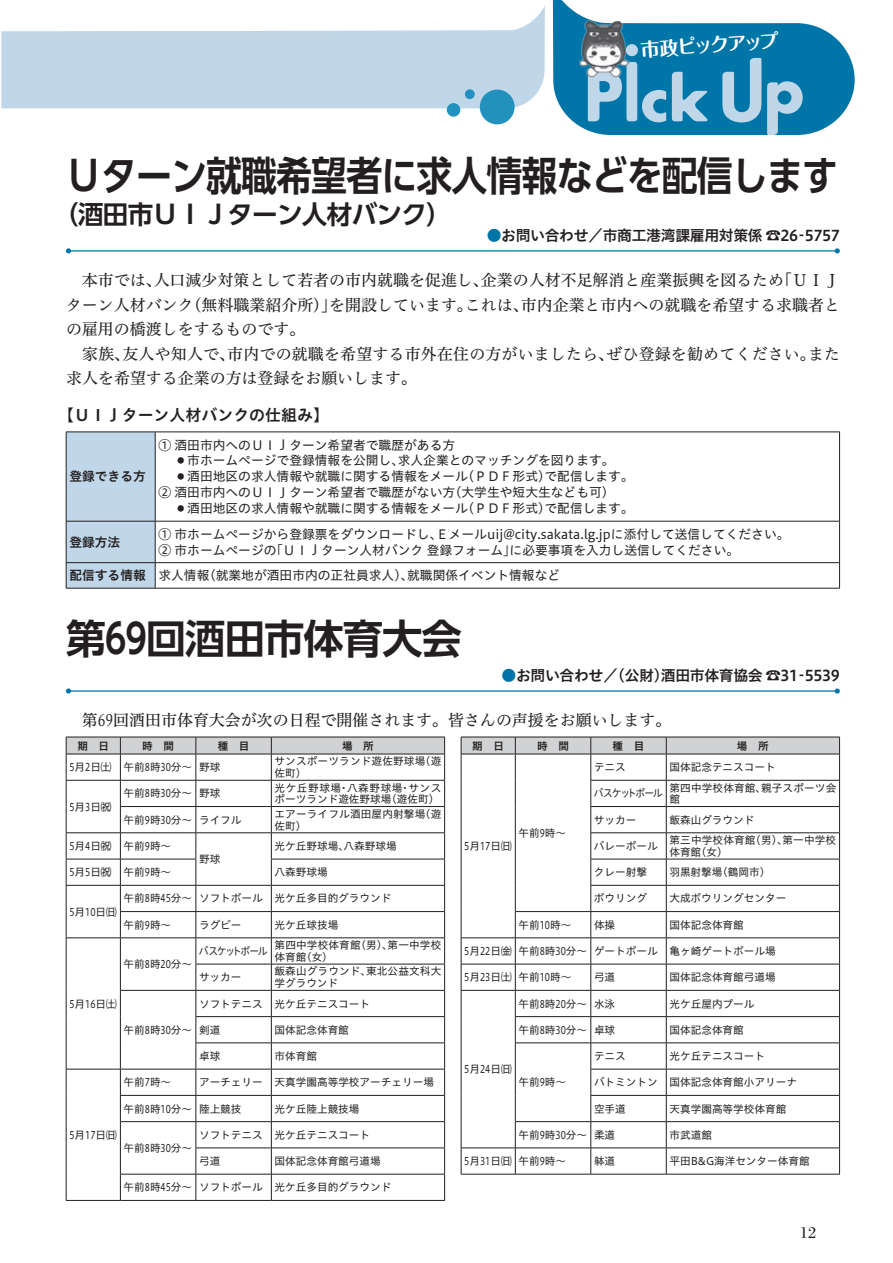
<style>
.page{position:relative;width:893px;height:1263px;background:#fff}
.page>*{position:absolute;margin:0;border:0;box-sizing:border-box;transform-origin:0 0}
.t1{font:700 40.35px "UD Shin Go Pro De";letter-spacing:-.025em;color:#231f20;scale:.89 1}
.t2{font:700 40.35px "UD Shin Go Pro De";letter-spacing:-.025em;color:#231f20}
.t3{font:700 25.5px "UD Shin Go Pro De";letter-spacing:-.025em;color:#231f20}
.t4{font:700 19.2px "Maru Fo Pro";color:#fff}
.t5{font:16.5px "Bodoni";color:#231f20}
.t6{font:15.9px "Hiragino UD Serif Std N W4";color:#231f20}
.t7{font:15.9px "Hiragino UD Sans Std N W6";color:#231f20}
.t8{font:14.85px "Hiragino UD Sans Std N W6";letter-spacing:-.025em;color:#231f20}
.t9{font:12.75px/15.9px "Hiragino UD Sans Std N W4";color:#231f20}
.t10{font:12.75px "Hiragino UD Sans Std N W6";color:#231f20}
.t11{font:10.65px/11.7px "Hiragino UD Sans Std N W4";color:#231f20}
.t12{font:10.65px "Hiragino UD Sans Std N W4";color:#231f20;scale:.8 1}
.t13{font:10.65px "Hiragino UD Sans Std N W6";color:#231f20}
.t14{font:10.65px "Hiragino UD Sans Std N W4";letter-spacing:-.12em;color:#231f20;scale:.91 1}
.s1{color:#0075a8}
.s2{font-size:14.85px}
.s3{font-size:14.4px}
.s4{font-size:11.55px}
.s5{font-family:"Hiragino UD Sans Std N W6"}
</style>
<div class="page">
<svg style="left:1px;top:6px;width:544px;height:102px;fill:#bfd7e8"></svg>
<div style="left:480px;top:90px;width:35px;height:34px;background:#2291bd;border-radius:50%"></div>
<div style="left:447px;top:103px;width:13px;height:14px;background:#2291bd;border-radius:50%"></div>
<div style="left:465px;top:89px;width:10px;height:10px;background:#2291bd;border-radius:50%"></div>
<svg style="left:553px;top:0;width:302px;height:135px"></svg>
<img style="left:578px;top:20px;width:51px;height:58px">
<hr style="left:68px;top:250px;width:769px;height:2px;background:#0075a8">
<svg style="left:66px;top:248px;width:5px;height:5px"></svg>
<svg style="left:835px;top:248px;width:5px;height:5px"></svg>
<hr style="left:155px;top:521px;width:685px;height:1px;background:#231f20">
<hr style="left:155px;top:562px;width:685px;height:1px;background:#231f20">
<hr style="left:155px;top:432px;width:685px;height:1px;background:#231f20">
<hr style="left:839px;top:432px;width:1px;height:89px;background:#231f20">
<hr style="left:839px;top:521px;width:1px;height:41px;background:#231f20">
<svg style="left:66px;top:432px;width:90px;height:156px;background:#b8cfe0"></svg>
<svg style="left:839px;top:563px;width:1px;height:25px"></svg>
<hr style="left:66px;top:588px;width:89px;height:1px;background:#231f20">
<hr style="left:155px;top:588px;width:685px;height:1px;background:#231f20">
<hr style="left:68px;top:690px;width:769px;height:2px;background:#0075a8">
<svg style="left:66px;top:688px;width:5px;height:5px"></svg>
<svg style="left:835px;top:688px;width:5px;height:5px"></svg>
<hr style="left:196px;top:1200px;width:75px;height:1px;background:#231f20">
<hr style="left:271px;top:1200px;width:174px;height:1px;background:#231f20">
<svg style="left:66px;top:737px;width:379px;height:463px"></svg>
<hr style="left:120px;top:1200px;width:76px;height:1px;background:#231f20">
<hr style="left:66px;top:1200px;width:54px;height:1px;background:#231f20">
<hr style="left:461px;top:1174px;width:54px;height:1px;background:#231f20">
<hr style="left:515px;top:1174px;width:76px;height:1px;background:#231f20">
<hr style="left:591px;top:1174px;width:75px;height:1px;background:#231f20">
<hr style="left:666px;top:1174px;width:174px;height:1px;background:#231f20">
<svg style="left:461px;top:737px;width:379px;height:437px"></svg>
<hr style="left:461px;top:937px;width:54px;height:1px;background:#231f20">
<h3 class="t4" style="left:639px;top:34px;width:140px;rotate:-4deg">市政ピックアップ</h3>
<p class="t1" style="left:66px;top:143px;width:869px">Ｕターン就職希望者に求人情報などを配信します</p>
<p class="t3" style="left:53px;top:194px;width:400px">（酒田市ＵＩＪターン人材バンク）</p>
<p class="t8" style="left:487px;top:224px;width:355px"><span class="s1">●</span>お問い合わせ／市商工港湾課雇用対策係 ☎26‐5757</p>
<p class="t6" style="left:82px;top:268px;width:759px">本市では、人口減少対策として若者の市内就職を促進し、企業の人材不足解消と産業振興を図るため「ＵＩ<span class="s2">Ｊ</span></p>
<p class="t6" style="left:66px;top:293px;width:776px">ターン人材バンク（無料職業紹介所）」を開設しています。これは、市内企業と市内への就職を希望する求職者と</p>
<p class="t6" style="left:66px;top:317px;width:241px">の雇用の橋渡しをするものです。</p>
<p class="t6" style="left:82px;top:341px;width:759px">家族、友人や知人で、市内での就職を希望する市外在住の方がいましたら、ぜひ登録を勧めてください。また</p>
<p class="t6" style="left:66px;top:366px;width:352px">求人を希望する企業の方は登録をお願いします。</p>
<p class="t7" style="left:58px;top:402px;width:272px">【ＵＩ<span class="s3">Ｊ</span>ターン人材バンクの仕組み】</p>
<p class="t10" style="left:69px;top:467px;width:78px">登録できる方</p>
<p class="t9" style="left:158px;top:436px;width:298px">① 酒田市内へのＵＩ<span class="s4">Ｊ</span>ターン希望者で職歴がある方</p>
<p class="t9" style="left:175px;top:452px;width:442px">○市ホームページで登録情報を公開し、求人企業とのマッチングを図ります。</p>
<p class="t9" style="left:158px;top:468px;width:477px;text-indent:16px">○酒田地区の求人情報や就職に関する情報をメール（ＰＤＦ形式）で配信します。<br>② 酒田市内へのＵＩ<span class="s4">Ｊ</span>ターン希望者で職歴がない方（大学生や短大生なども可）</p>
<p class="t9" style="left:175px;top:500px;width:461px">○酒田地区の求人情報や就職に関する情報をメール（ＰＤＦ形式）で配信します。</p>
<p class="t10" style="left:69px;top:532px;width:53px">登録方法</p>
<p class="t9" style="left:158px;top:525px;width:633px">① 市ホームページから登録票をダウンロードし、Ｅメールuij@city.sakata.lg.jpに添付して送信してください。<br>② 市ホームページの「ＵＩ<span class="s4">Ｊ</span>ターン人材バンク登録フォーム」に必要事項を入力し送信してください。</p>
<p class="t9" style="left:69px;top:567px;width:492px"><span class="s5">配信する情報</span> 求人情報（就業地が酒田市内の正社員求人）、就職関係イベント情報など</p>
<p class="t2" style="left:66px;top:606px;width:398px">第69回酒田市体育大会</p>
<p class="t8" style="left:502px;top:664px;width:340px"><span class="s1">●</span>お問い合わせ／（公財）酒田市体育協会 ☎31‐5539</p>
<p class="t6" style="left:82px;top:708px;width:591px">第69回酒田市体育大会が次の日程で開催されます。皆さんの声援をお願いします。</p>
<p class="t13" style="left:77px;top:737px;width:33px">期 日</p>
<p class="t13" style="left:142px;top:737px;width:33px">時 間</p>
<p class="t13" style="left:218px;top:737px;width:33px">種 目</p>
<p class="t13" style="left:342px;top:737px;width:33px">場 所</p>
<p class="t12" style="left:69px;top:759px;width:190px">5月2日㈯ 午前8時30分～ 野球</p>
<p class="t11" style="left:274px;top:755px;width:168px">サンスポーツランド遊佐野球場（遊佐町）</p>
<p class="t12" style="left:69px;top:798px;width:54px">5月3日㈷</p>
<p class="t13" style="left:472px;top:737px;width:33px">期 日</p>
<p class="t13" style="left:537px;top:737px;width:33px">時 間</p>
<p class="t13" style="left:613px;top:737px;width:33px">種 目</p>
<p class="t13" style="left:737px;top:737px;width:33px">場 所</p>
<p class="t11" style="left:594px;top:761px;width:33px">テニス</p>
<p class="t11" style="left:669px;top:761px;width:108px">国体記念テニスコート</p>
<p class="t14" style="left:594px;top:785px;width:77px">バスケットボール</p>
<p class="t11" style="left:669px;top:781px;width:168px">第四中学校体育館、親子スポーツ会館</p>
<p class="t11" style="left:594px;top:813px;width:44px">サッカー</p>
<p class="t11" style="left:669px;top:813px;width:87px">飯森山グラウンド</p>
<p class="t11" style="left:594px;top:839px;width:65px">バレーボール</p>
<p class="t11" style="left:669px;top:834px;width:168px">第三中学校体育館（男）、第一中学校体育館（女）</p>
<p class="t11" style="left:594px;top:866px;width:55px">クレー射撃</p>
<p class="t11" style="left:669px;top:866px;width:102px">羽黒射撃場（鶴岡市）</p>
<p class="t11" style="left:594px;top:892px;width:55px">ボウリング</p>
<p class="t11" style="left:669px;top:892px;width:118px">大成ボウリングセンター</p>
<p class="t11" style="left:124px;top:787px;width:98px">午前8時30分～ 野球</p>
<p class="t11" style="left:275px;top:781px;width:168px">光ケ丘野球場・八森野球場・サンスポーツランド遊佐野球場（遊佐町）</p>
<p class="t11" style="left:124px;top:813px;width:119px">午前9時30分～ ライフル</p>
<p class="t11" style="left:274px;top:807px;width:168px">エアーライフル酒田屋内射撃場（遊佐町）</p>
<p class="t12" style="left:69px;top:838px;width:129px">5月4日㈷ 午前9時～</p>
<p class="t11" style="left:199px;top:853px;width:23px">野球</p>
<p class="t11" style="left:518px;top:826px;width:49px">午前9時～</p>
<p class="t12" style="left:464px;top:838px;width:61px">5月17日㈰</p>
<p class="t11" style="left:275px;top:839px;width:124px">光ケ丘野球場、八森野球場</p>
<p class="t12" style="left:69px;top:864px;width:129px">5月5日㈷ 午前9時～</p>
<p class="t11" style="left:275px;top:866px;width:55px">八森野球場</p>
<p class="t12" style="left:69px;top:903px;width:61px">5月10日㈰</p>
<p class="t11" style="left:124px;top:892px;width:269px">午前8時45分～ ソフトボール 光ケ丘多目的グラウンド</p>
<p class="t11" style="left:124px;top:918px;width:49px">午前9時～</p>
<p class="t11" style="left:199px;top:918px;width:44px">ラグビー</p>
<p class="t11" style="left:275px;top:918px;width:65px">光ケ丘球技場</p>
<p class="t11" style="left:518px;top:918px;width:54px">午前10時～</p>
<p class="t11" style="left:594px;top:918px;width:23px">体操</p>
<p class="t11" style="left:669px;top:918px;width:76px">国体記念体育館</p>
<p class="t12" style="left:464px;top:943px;width:391px">5月22日㈮ 午前8時30分～ ゲートボール 亀ヶ崎ゲートボール場</p>
<p class="t12" style="left:464px;top:969px;width:135px">5月23日㈯ 午前10時～</p>
<p class="t11" style="left:594px;top:971px;width:23px">弓道</p>
<p class="t11" style="left:669px;top:971px;width:108px">国体記念体育館弓道場</p>
<p class="t14" style="left:199px;top:943px;width:77px">バスケットボール</p>
<p class="t11" style="left:274px;top:939px;width:168px">第四中学校体育館（男）、第一中学校体育館（女）</p>
<p class="t11" style="left:199px;top:971px;width:44px">サッカー</p>
<p class="t11" style="left:274px;top:965px;width:168px">飯森山グラウンド、東北公益文科大学グラウンド</p>
<p class="t11" style="left:124px;top:958px;width:70px">午前8時20分～</p>
<p class="t12" style="left:69px;top:995px;width:61px">5月16日㈯</p>
<p class="t11" style="left:199px;top:997px;width:173px">ソフトテニス 光ケ丘テニスコート</p>
<p class="t11" style="left:199px;top:1023px;width:23px">剣道</p>
<p class="t11" style="left:275px;top:1023px;width:76px">国体記念体育館</p>
<p class="t11" style="left:199px;top:1049px;width:23px">卓球</p>
<p class="t11" style="left:275px;top:1049px;width:44px">市体育館</p>
<p class="t11" style="left:123px;top:1023px;width:70px">午前8時30分～</p>
<p class="t11" style="left:124px;top:1076px;width:49px">午前7時～</p>
<p class="t11" style="left:199px;top:1076px;width:236px">アーチェリー 天真学園高等学校アーチェリー場</p>
<p class="t11" style="left:124px;top:1102px;width:119px">午前8時10分～ 陸上競技</p>
<p class="t11" style="left:275px;top:1102px;width:87px">光ケ丘陸上競技場</p>
<p class="t11" style="left:124px;top:1141px;width:70px">午前8時30分～</p>
<p class="t12" style="left:69px;top:1127px;width:61px">5月17日㈰</p>
<p class="t11" style="left:199px;top:1128px;width:173px">ソフトテニス 光ケ丘テニスコート</p>
<p class="t11" style="left:199px;top:1154px;width:23px">弓道</p>
<p class="t11" style="left:275px;top:1154px;width:108px">国体記念体育館弓道場</p>
<p class="t11" style="left:124px;top:1181px;width:269px">午前8時45分～ ソフトボール 光ケ丘多目的グラウンド</p>
<p class="t11" style="left:518px;top:997px;width:98px">午前8時20分～ 水泳</p>
<p class="t11" style="left:669px;top:997px;width:87px">光ケ丘屋内プール</p>
<p class="t11" style="left:518px;top:1023px;width:98px">午前8時30分～ 卓球</p>
<p class="t11" style="left:669px;top:1023px;width:76px">国体記念体育館</p>
<p class="t11" style="left:594px;top:1049px;width:33px">テニス</p>
<p class="t11" style="left:669px;top:1049px;width:97px">光ケ丘テニスコート</p>
<p class="t11" style="left:594px;top:1076px;width:205px">バトミントン 国体記念体育館小アリーナ</p>
<p class="t11" style="left:594px;top:1102px;width:33px">空手道</p>
<p class="t11" style="left:669px;top:1102px;width:118px">天真学園高等学校体育館</p>
<p class="t11" style="left:518px;top:1128px;width:98px">午前9時30分～ 柔道</p>
<p class="t11" style="left:669px;top:1128px;width:44px">市武道館</p>
<p class="t12" style="left:464px;top:1153px;width:129px">5月31日㈰ 午前9時～</p>
<p class="t11" style="left:594px;top:1154px;width:23px">躰道</p>
<p class="t11" style="left:669px;top:1154px;width:142px">平田B&amp;G海洋センター体育館</p>
<p class="t12" style="left:464px;top:1061px;width:61px">5月24日㈰</p>
<p class="t11" style="left:518px;top:1076px;width:49px">午前9時～</p>
<p class="t5" style="left:800px;top:1224px;width:18px">12</p>
</div>
